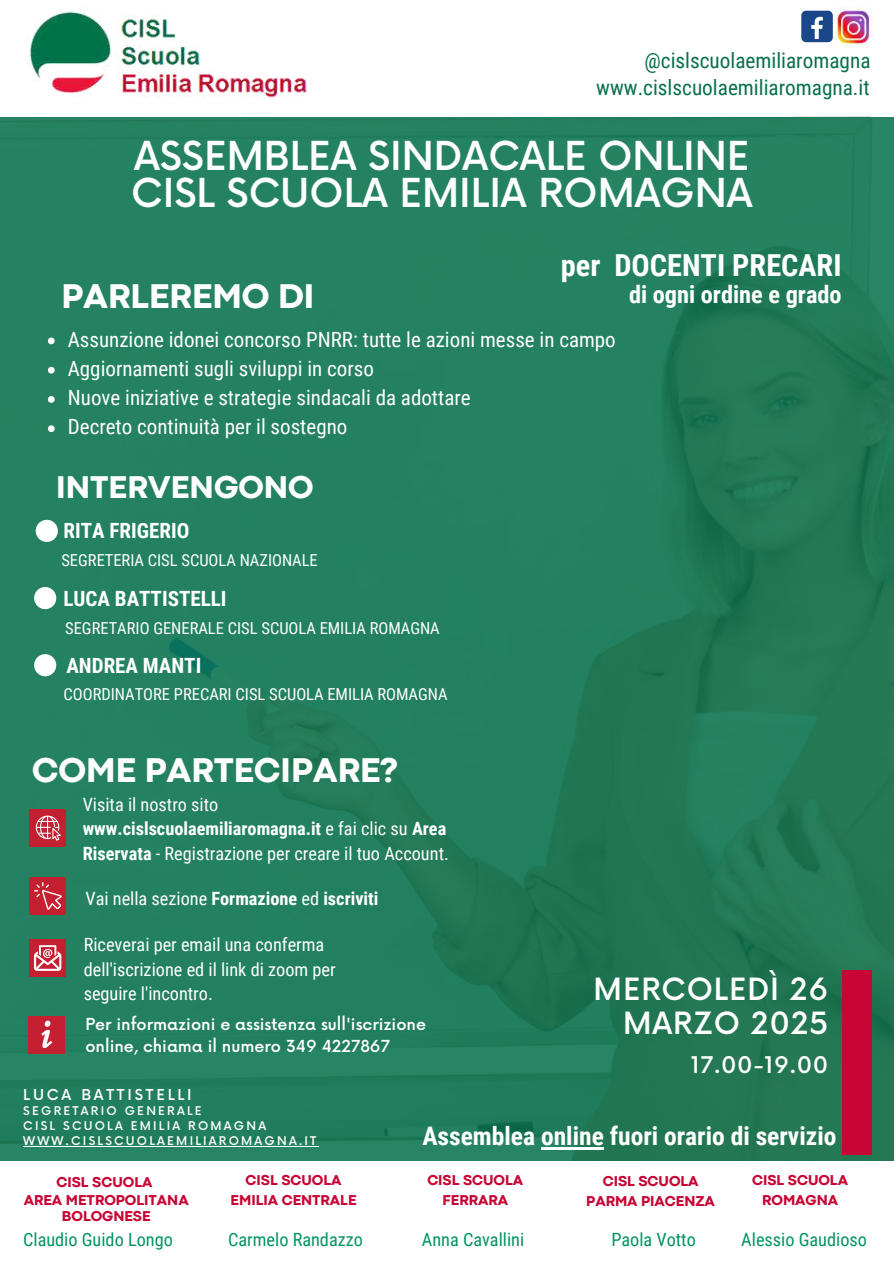
<style>
.page{position:relative;width:894px;height:1264px;background:#fff}
.page>*{position:absolute;margin:0;border:0;box-sizing:border-box;transform-origin:0 0}
.t1{font:500 38.85px/37.2px "Now";color:#fff}
.t2{font:800 35.85px "Codec Pro";color:#fff}
.t3{font:800 32.85px "Codec Pro";color:#fff}
.t4{font:700 30.3px "Roboto Condensed";color:#fff}
.t5{font:500 29.85px/33.8px "Now";letter-spacing:.03em;color:#fff;text-align:right}
.t6{font:700 25.5px "Roboto Condensed";color:#fff}
.t7{font:700 24.3px "Roboto Condensed";color:#fff}
.t8{font:500 22.35px "Now";letter-spacing:.03em;color:#fff}
.t9{font:21.3px/27.3px "Roboto Condensed";color:#09714a;text-align:right}
.t10{font:21px/29.2px "Roboto Condensed";color:#fff}
.t11{font:700 21px "Roboto Condensed";color:#fff}
.t12{font:18.3px/24.8px "Roboto Condensed";color:#fff}
.t13{font:18.3px "Roboto Condensed";color:#039461}
.t14{font:700 18.3px "Roboto Condensed";color:#fff}
.t15{font:16.5px "Roboto Condensed";color:#fff}
.t16{font:500 16.2px/22.5px "Now";color:#fff}
.t17{font:800 14.85px/20.2px "Codec Pro";color:#c70635;text-align:center}
.t18{font:500 14.7px "Now";letter-spacing:.19em;color:#fff}
.t19{font:500 11.7px/14.5px "Now";letter-spacing:.19em;color:#fff}
.s1{font-weight:700}
.s2{font-weight:400}
</style>
<div class="page">
<div style="left:0;top:117px;width:893px;height:1146px;background:linear-gradient(to right,#248364,#227956)"></div>
<div style="left:29px;top:809px;width:37px;height:38px;background:#c42031"></div>
<svg style="left:36px;top:815px;width:25px;height:25px"></svg>
<div style="left:29px;top:877px;width:37px;height:37px;background:#c42031"></div>
<svg style="left:34px;top:882px;width:28px;height:27px"></svg>
<div style="left:29px;top:938px;width:37px;height:38px;background:#c42031"></div>
<svg style="left:34px;top:945px;width:27px;height:25px"></svg>
<img style="left:832px;top:7px;width:39px;height:40px">
<div style="left:801px;top:11px;width:31px;height:31px;background:#1a4789;border-radius:5px"></div>
<svg style="left:811px;top:17px;width:11px;height:22px"></svg>
<img style="left:27px;top:8px;width:280px;height:90px">
<div style="left:0;top:1160px;width:893px;height:103px;background:#fff"></div>
<div style="left:841px;top:970px;width:30px;height:184px;background:#c70635"></div>
<div style="left:36px;top:520px;width:22px;height:22px;background:#fff;border-radius:50%"></div>
<div style="left:34px;top:587px;width:22px;height:22px;background:#fff;border-radius:50%"></div>
<div style="left:34px;top:654px;width:22px;height:22px;background:#fff;border-radius:50%"></div>
<div style="left:28px;top:1015px;width:37px;height:38px;background:#c42031"></div>
<svg style="left:41px;top:1020px;width:11px;height:28px"></svg>
<hr style="left:23px;top:1145px;width:295px;height:1px;background:#fff">
<hr style="left:541px;top:1147px;width:62px;height:2px;background:#fff">
<svg style="left:48px;top:337px;width:7px;height:7px"></svg>
<svg style="left:48px;top:367px;width:7px;height:6px"></svg>
<svg style="left:48px;top:396px;width:7px;height:7px"></svg>
<svg style="left:48px;top:425px;width:7px;height:7px"></svg>
<p class="t9" style="left:596px;top:47px;width:276px">@cislscuolaemiliaromagna www.cislscuolaemiliaromagna.it</p>
<h1 class="t1" style="left:131px;top:140px;width:622px">ASSEMBLEA SINDACALE ONLINE<br>CISL SCUOLA EMILIA ROMAGNA</h1>
<h3 class="t4" style="left:560px;top:248px;width:282px">per DOCENTI PRECARI</h3>
<h2 class="t2" style="left:61px;top:284px;width:254px">PARLEREMO DI</h2>
<p class="t10" style="left:68px;top:325px;width:549px">Assunzione idonei concorso PNRR: tutte le azioni messe in campo Aggiornamenti sugli sviluppi in corso<br>Nuove iniziative e strategie sindacali da adottare<br>Decreto continuità per il sostegno</p>
<h3 class="t7" style="left:628px;top:280px;width:214px">di ogni ordine e grado</h3>
<h3 class="t3" style="left:56px;top:475px;width:259px">INTERVENGONO</h3>
<p class="t11" style="left:63px;top:518px;width:127px">RITA FRIGERIO</p>
<p class="t15" style="left:61px;top:550px;width:258px">SEGRETERIA CISL SCUOLA NAZIONALE</p>
<p class="t11" style="left:63px;top:587px;width:164px">LUCA BATTISTELLI</p>
<p class="t15" style="left:65px;top:618px;width:376px">SEGRETARIO GENERALE CISL SCUOLA EMILIA ROMAGNA</p>
<p class="t11" style="left:66px;top:654px;width:136px">ANDREA MANTI</p>
<p class="t15" style="left:63px;top:684px;width:385px">COORDINATORE PRECARI CISL SCUOLA EMILIA ROMAGNA</p>
<h2 class="t2" style="left:32px;top:757px;width:367px">COME PARTECIPARE?</h2>
<p class="t12" style="left:83px;top:792px;width:367px">Visita il nostro sito <span class="s1">www.cislscuolaemiliaromagna.it</span> e fai clic su <span class="s1">Area<br>Riservata</span> - Registrazione per creare il tuo Account.</p>
<p class="t14" style="left:85px;top:888px;width:294px"><span class="s2">Vai nella sezione</span> Formazione <span class="s2">ed</span> iscriviti</p>
<p class="t12" style="left:84px;top:932px;width:253px">Riceverai per email una conferma dell'iscrizione ed il link di zoom per seguire l'incontro.</p>
<p class="t16" style="left:85px;top:1013px;width:342px">Per informazioni e assistenza sull'iscrizione online, chiama il numero 349 4227867</p>
<h3 class="t5" style="left:593px;top:974px;width:236px">MERCOLEDÌ 26<br>MARZO 2025</h3>
<p class="t8" style="left:690px;top:1052px;width:139px">17.00-19.00</p>
<p class="t18" style="left:23px;top:1086px;width:170px">LUCA BATTISTELLI</p>
<p class="t19" style="left:23px;top:1104px;width:294px">SEGRETARIO GENERALE<br>CISL SCUOLA EMILIA ROMAGNA<br>WWW.CISLSCUOLAEMILIAROMAGNA.IT</p>
<h3 class="t6" style="left:422px;top:1121px;width:415px">Assemblea online fuori orario di servizio</h3>
<p class="t17" style="left:24px;top:1173px;width:166px;line-height:18px">CISL SCUOLA<br>AREA METROPOLITANA</p>
<p class="t17" style="left:62px;top:1206px;width:90px">BOLOGNESE</p>
<p class="t13" style="left:23px;top:1229px;width:151px">Claudio Guido Longo</p>
<p class="t17" style="left:230px;top:1170px;width:127px">CISL SCUOLA<br>EMILIA CENTRALE</p>
<p class="t17" style="left:427px;top:1170px;width:97px">CISL SCUOLA<br>FERRARA</p>
<p class="t17" style="left:586px;top:1171px;width:130px">CISL SCUOLA<br>PARMA PIACENZA</p>
<p class="t13" style="left:228px;top:1229px;width:136px">Carmelo Randazzo</p>
<p class="t13" style="left:422px;top:1229px;width:104px">Anna Cavallini</p>
<p class="t13" style="left:611px;top:1229px;width:86px">Paola Votto</p>
<p class="t17" style="left:752px;top:1170px;width:97px">CISL SCUOLA<br>ROMAGNA</p>
<p class="t13" style="left:741px;top:1229px;width:127px">Alessio Gaudioso</p>
</div>
